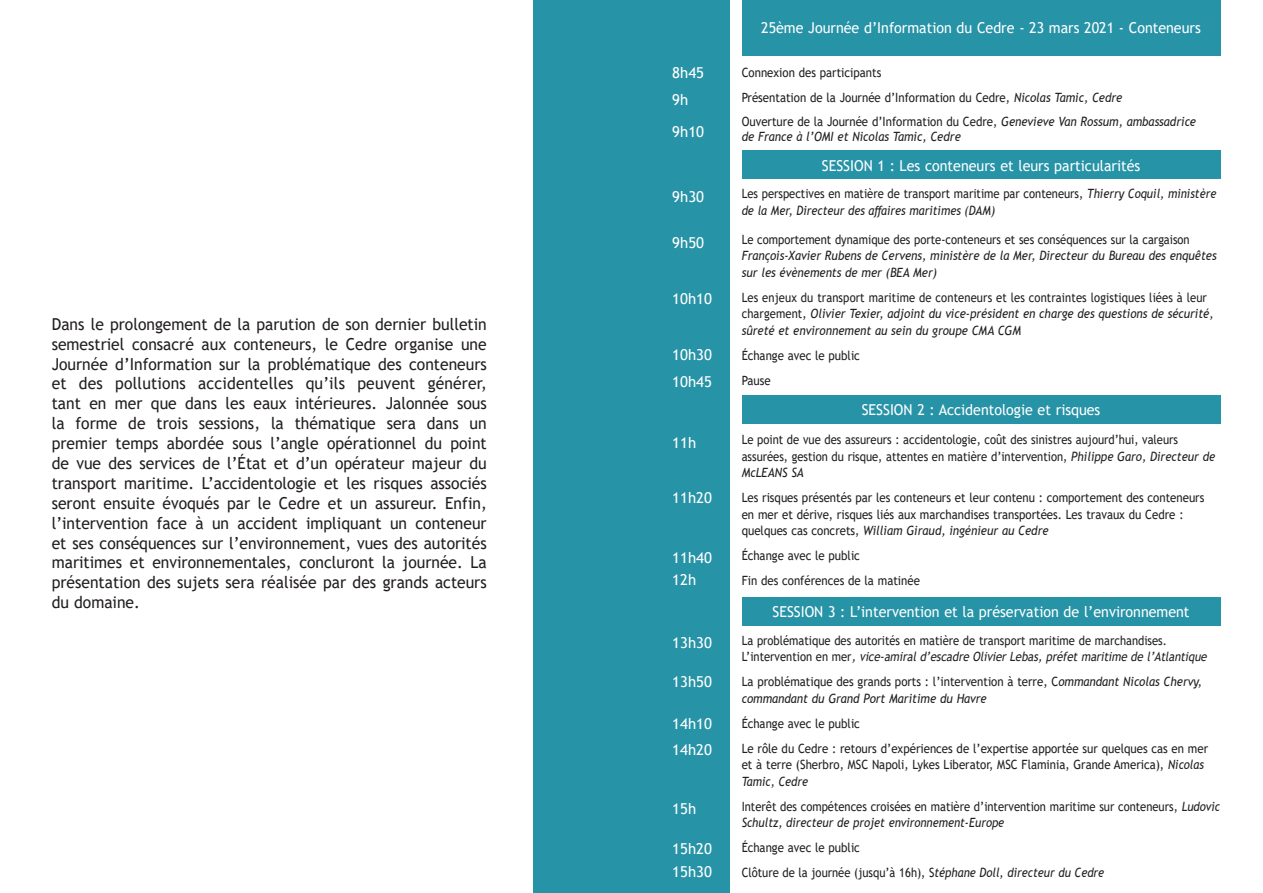
<style>
.page{position:relative;width:1263px;height:893px;background:#fff}
.page>*{position:absolute;margin:0;border:0;box-sizing:border-box;transform-origin:0 0}
.t1{font:16.5px/20px "Trebuchet MS";color:#231f20;text-align:justify;scale:.95 1}
.Normal_e{font:15px "Trebuchet MS";color:#fff;scale:.95 1}
.Normal_e-2{font:15px "Trebuchet MS";color:#fff}
.Normal_e-3{font:italic 12.75px/16.5px "Trebuchet MS";color:#231f20;scale:.9 1}
.Normal_e-4{font:12.75px/16.5px "Trebuchet MS";color:#231f20;scale:.9 1}
.Normal_e-5{font:12.75px/16.5px "Trebuchet MS";color:#231f20;scale:.88 1}
.Normal_e-6{font:italic 12.75px/16.5px "Trebuchet MS";color:#231f20;scale:.88 1}
.s1{font-style:italic}
.s2{font-style:normal}
</style>
<div class="page">
<div style="left:533px;top:0;width:197px;height:893px;background:#2793a7"></div>
<div style="left:742px;top:395px;width:478px;height:29px;background:#2793a7"></div>
<div style="left:742px;top:597px;width:478px;height:28px;background:#2793a7"></div>
<div style="left:742px;top:151px;width:478px;height:28px;background:#2793a7"></div>
<div style="left:742px;top:0;width:478px;height:55px;background:#2793a7"></div>
<p class="t1" style="left:52px;top:314px;width:459px">Dans le prolongement de la parution de son dernier bulletin semestriel consacré aux conteneurs, le Cedre organise une Journée d’Information sur la problématique des conteneurs et des pollutions accidentelles qu’ils peuvent générer, tant en mer que dans les eaux intérieures. Jalonnée sous la forme de trois sessions, la thématique sera dans un premier temps abordée sous l’angle opérationnel du point de vue des services de l’État et d’un opérateur majeur du transport maritime. L’accidentologie et les risques associés seront ensuite évoqués par le Cedre et un assureur. Enfin, l’intervention face à un accident impliquant un conteneur et ses conséquences sur l’environnement, vues des autorités maritimes et environnementales, concluront la journée. La présentation des sujets sera réalisée par des grands acteurs du domaine.</p>
<p class="Normal_e" style="left:761px;top:18px;width:464px">25ème Journée d’Information du Cedre - 23 mars 2021 - Conteneurs</p>
<p class="Normal_e-2" style="left:672px;top:63px;width:33px">8h45</p>
<p class="Normal_e-4" style="left:742px;top:64px;width:157px">Connexion des participants</p>
<p class="Normal_e-2" style="left:672px;top:90px;width:18px">9h</p>
<p class="Normal_e-2" style="left:672px;top:122px;width:33px">9h10</p>
<p class="Normal_e-4" style="left:742px;top:89px;width:424px">Présentation de la Journée d’Information du Cedre, <span class="s1">Nicolas Tamic, Cedre</span></p>
<p class="Normal_e-3" style="left:742px;top:114px;width:506px;line-height:15px"><span class="s2">Ouverture de la Journée d’Information du Cedre,</span> Genevieve Van Rossum, ambassadrice de France à l’OMI et Nicolas Tamic, Cedre</p>
<p class="Normal_e-2" style="left:672px;top:187px;width:33px">9h30</p>
<p class="Normal_e-2" style="left:672px;top:234px;width:33px">9h50</p>
<p class="Normal_e-2" style="left:672px;top:289px;width:41px">10h10</p>
<p class="Normal_e-2" style="left:672px;top:345px;width:41px">10h30</p>
<p class="Normal_e-2" style="left:672px;top:372px;width:41px">10h45</p>
<p class="Normal_e-2" style="left:672px;top:433px;width:25px">11h</p>
<p class="Normal_e-2" style="left:672px;top:488px;width:41px">11h20</p>
<p class="Normal_e-2" style="left:672px;top:548px;width:41px">11h40</p>
<p class="Normal_e-2" style="left:672px;top:570px;width:25px">12h</p>
<p class="Normal_e-2" style="left:672px;top:633px;width:41px">13h30</p>
<p class="Normal_e-2" style="left:672px;top:673px;width:41px">13h50</p>
<p class="Normal_e-2" style="left:672px;top:714px;width:41px">14h10</p>
<p class="Normal_e-2" style="left:672px;top:740px;width:41px">14h20</p>
<p class="Normal_e-2" style="left:672px;top:799px;width:25px">15h</p>
<p class="Normal_e-2" style="left:672px;top:839px;width:41px">15h20</p>
<p class="Normal_e-2" style="left:672px;top:862px;width:41px">15h30</p>
<p class="Normal_e" style="left:822px;top:156px;width:337px">SESSION 1 : Les conteneurs et leurs particularités</p>
<p class="Normal_e-6" style="left:742px;top:185px;width:541px"><span class="s2">Les perspectives en matière de transport maritime par conteneurs,</span> Thierry Coquil, ministère de la Mer, Directeur des affaires maritimes (DAM)</p>
<p class="Normal_e-3" style="left:742px;top:231px;width:529px"><span class="s2">Le comportement dynamique des porte-conteneurs et ses conséquences sur la cargaison<br></span>François-Xavier Rubens de Cervens, ministère de la Mer, Directeur du Bureau des enquêtes sur les évènements de mer (BEA Mer)</p>
<p class="Normal_e-3" style="left:742px;top:289px;width:526px"><span class="s2">Les enjeux du transport maritime de conteneurs et les contraintes logistiques liées à leur chargement,</span> Olivier Texier, adjoint du vice-président en charge des questions de sécurité, sûreté et environnement au sein du groupe CMA CGM</p>
<p class="Normal_e-4" style="left:742px;top:347px;width:133px">Échange avec le public</p>
<p class="Normal_e-4" style="left:742px;top:372px;width:34px">Pause</p>
<p class="Normal_e" style="left:862px;top:400px;width:253px">SESSION 2 : Accidentologie et risques</p>
<p class="Normal_e-5" style="left:742px;top:431px;width:540px">Le point de vue des assureurs : accidentologie, coût des sinistres aujourd’hui, valeurs assurées, gestion du risque, attentes en matière d’intervention, <span class="s1">Philippe Garo, Directeur de<br>McLEANS SA</span></p>
<p class="Normal_e-4" style="left:742px;top:489px;width:515px">Les risques présentés par les conteneurs et leur contenu : comportement des conteneurs en mer et dérive, risques liés aux marchandises transportées. Les travaux du Cedre : quelques cas concrets, <span class="s1">William Giraud, ingénieur au Cedre</span></p>
<p class="Normal_e-4" style="left:742px;top:547px;width:133px">Échange avec le public</p>
<p class="Normal_e-4" style="left:742px;top:572px;width:200px">Fin des conférences de la matinée</p>
<p class="Normal_e" style="left:772px;top:602px;width:440px">SESSION 3 : L’intervention et la préservation de l’environnement</p>
<p class="Normal_e-5" style="left:742px;top:632px;width:533px">La problématique des autorités en matière de transport maritime de marchandises.<br>L’ i n t e rv e n t i o n e n m e r <span class="s1">, vice-amiral d’escadre Olivier Lebas, préfet maritime de l’Atlantique</span></p>
<p class="Normal_e-3" style="left:742px;top:673px;width:513px"><span class="s2">La problématique des grands ports : l’intervention à terre, C</span>ommandant Nicolas Chervy, commandant du Grand Port Maritime du Havre</p>
<p class="Normal_e-4" style="left:742px;top:715px;width:133px">Échange avec le public</p>
<p class="Normal_e-4" style="left:742px;top:740px;width:520px">Le rôle du Cedre : retours d’expériences de l’expertise apportée sur quelques cas en mer et à terre (Sherbro, MSC Napoli, Lykes Liberator, MSC Flaminia, Grande America), <span class="s1">Nicolas<br>Tamic, Cedre</span></p>
<p class="Normal_e-5" style="left:742px;top:798px;width:545px">Interêt des compétences croisées en matière d’intervention maritime sur conteneurs, <span class="s1">Ludovic<br>Schultz, directeur de projet environnement-Europe</span></p>
<p class="Normal_e-4" style="left:742px;top:839px;width:133px">Échange avec le public</p>
<p class="Normal_e-5" style="left:742px;top:864px;width:413px">Clôture de la journée (jusqu’à 16h), S<span class="s1">téphane Doll, directeur du Cedre</span></p>
</div>
